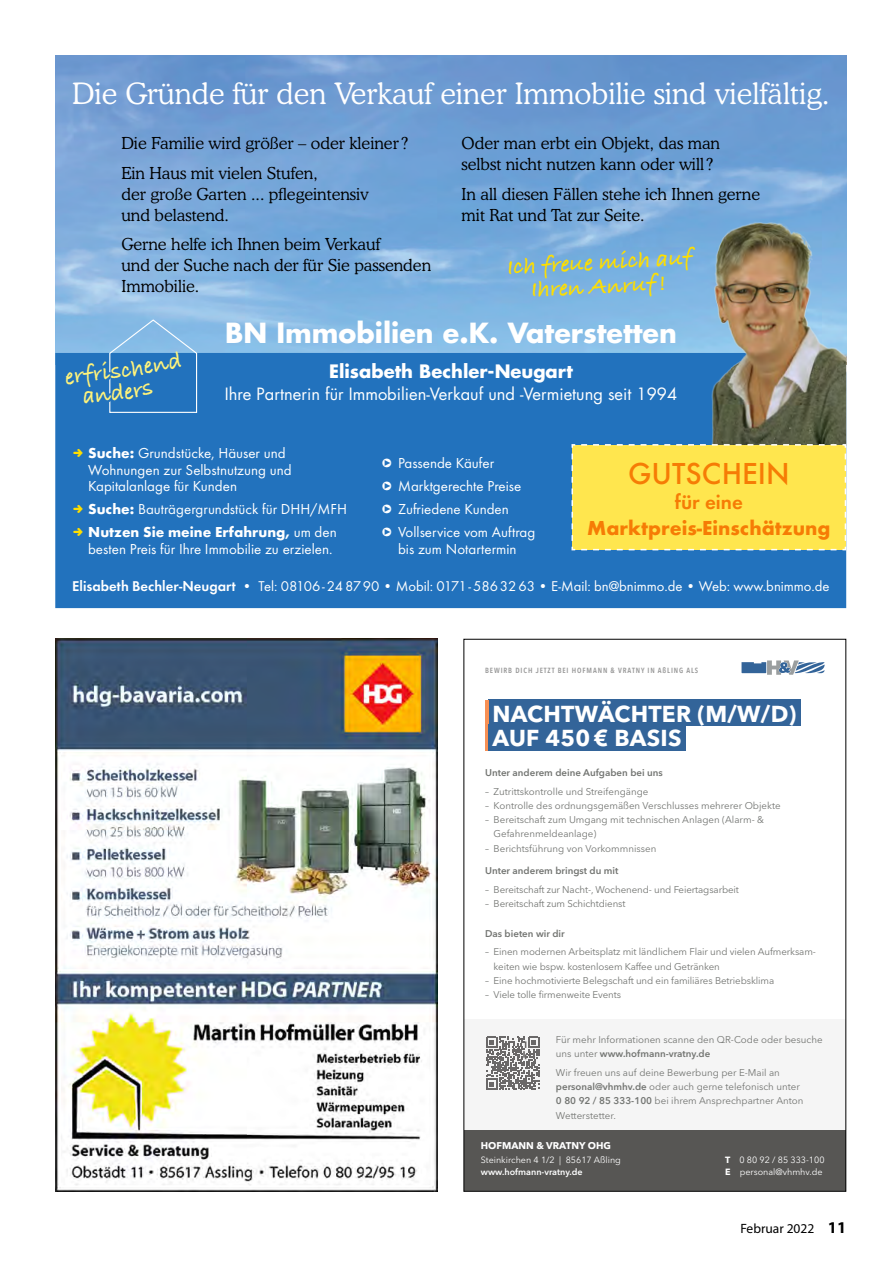
<style>
.page{position:relative;width:893px;height:1263px;background:#fff}
.page>*{position:absolute;margin:0;border:0;box-sizing:border-box;transform-origin:0 0}
.t1{font:500 31.5px "Futura T";color:#f67c05}
.t2{font:300 29.4px "Cooper BT";color:#fff}
.t3{font:700 27px "Futura";color:#fff}
.t4{font:700 24px/24px "Bradley Hand ITCTT";color:#ffdf00;text-align:center}
.t5{font:700 24px "Bradley Hand ITCTT";color:#fff37b}
.t6{font:700 22.95px/24.2px "Avenir Next LT Pro";letter-spacing:.01em;color:#fff}
.t7{font:700 21px "Futura T";color:#f67c05}
.t8{font:600 21px "Futura T";color:#f67c05}
.t9{font:700 18px "Futura";color:#fff}
.t10{font:300 16.5px/21px "Cooper BT";color:#000}
.t11{font:16.5px "Futura";color:#fff}
.t12{font:15px/16.5px "Futura T";color:#fff}
.t13{font:14.7px "Futura T";color:#fff}
.t14{font:13.5px "Myriad Pro";color:#000}
.t15{font:9.75px/14.2px "Avenir Next LT Pro";color:#737572}
.t16{font:600 9.75px "Avenir Next LT Pro";color:#737572}
.t17{font:700 9.75px "Avenir Next LT Pro";color:#fff}
.t18{font:9px "Avenir Next LT Pro";color:#fff}
.t19{font:600 9px "Avenir Next LT Pro";color:#fff}
.t20{font:600 7.5px "Avenir Next Condensed";letter-spacing:.12em;color:#989898}
.s1{color:#2272bd}
.s2{font-weight:700}
.s3{font-weight:600}
.s4{font-weight:700;font-size:16.5px}
</style>
<div class="page">
<img style="left:55px;top:639px;width:383px;height:553px">
<div style="left:464px;top:1019px;width:382px;height:111px;background:#f5f5f5"></div>
<svg style="left:741px;top:660px;width:84px;height:15px"></svg>
<svg style="left:486px;top:1036px;width:53px;height:54px"></svg>
<div style="left:488px;top:700px;width:313px;height:26px;background:#336499"></div>
<hr style="left:485px;top:700px;width:3px;height:50px;background:#f89054">
<div style="left:488px;top:724px;width:198px;height:26px;background:#336499"></div>
<div style="left:464px;top:1130px;width:382px;height:61px;background:#575654"></div>
<img style="left:55px;top:55px;width:791px;height:298px">
<div style="left:55px;top:353px;width:791px;height:255px;background:#2272bd"></div>
<img style="left:706px;top:213px;width:140px;height:230px">
<div style="left:571px;top:443px;width:275px;height:108px;background:#ffe64e"></div>
<svg style="left:74px;top:449px;width:9px;height:8px"></svg>
<svg style="left:74px;top:505px;width:9px;height:8px"></svg>
<svg style="left:74px;top:528px;width:9px;height:8px"></svg>
<svg style="left:83px;top:319px;width:115px;height:94px;background:#4b8fcd"></svg>
<h2 class="t2" style="left:72px;top:76px;width:759px">Die Gründe für den Verkauf einer Immobilie sind vielfältig.</h2>
<h3 class="t10" style="left:121px;top:129px;width:288px;line-height:29.5px">Die Familie wird größer – oder kleiner ?<br>Ein Haus mit vielen Stufen,</h3>
<h3 class="t10" style="left:121px;top:183px;width:249px">der große Garten ... pflegeintensiv und belastend.</h3>
<h3 class="t10" style="left:121px;top:234px;width:311px">Gerne helfe ich Ihnen beim Verkauf<br>und der Suche nach der für Sie passenden<br>Immobilie.</h3>
<h3 class="t10" style="left:462px;top:133px;width:260px">Oder man erbt ein Objekt, das man selbst nicht nutzen kann oder will ?</h3>
<h3 class="t10" style="left:462px;top:183px;width:300px">In all diesen Fällen stehe ich Ihnen gerne mit Rat und Tat zur Seite.</h3>
<h3 class="t4" style="left:506px;top:254px;width:188px;rotate:-3deg">Ich freue mich auf<br>Ihren Anruf !</h3>
<h3 class="t5" style="left:63px;top:359px;width:68px;rotate:-7deg">erfr<span class="s1">i</span>sc</h3>
<h3 class="t3" style="left:225px;top:314px;width:453px">BN Immobilien e.K. Vaterstetten</h3>
<h3 class="t9" style="left:329px;top:358px;width:245px">Elisabeth Bechler-Neugart</h3>
<h3 class="t11" style="left:225px;top:383px;width:454px">Ihre Partnerin für Immobilien-Verkauf und -Vermietung seit 1994</h3>
<h3 class="t12" style="left:88px;top:445px;width:205px"><span class="s2">Suche:</span> Grundstücke, Häuser und<br>Wohnungen zur Selbstnutzung und<br>Kapitalanlage für Kunden</h3>
<h3 class="t12" style="left:88px;top:498px;width:260px;line-height:22.8px"><span class="s2">Suche:</span> Bauträgergrundstück für DHH/MFH<br><span class="s2">Nutzen Sie meine Erfahrung,</span> um den</h3>
<h3 class="t12" style="left:88px;top:540px;width:246px">besten Preis für Ihre Immobilie zu erzielen.</h3>
<h3 class="t12" style="left:381px;top:455px;width:115px">❑ Passende Käufer</h3>
<h3 class="t12" style="left:381px;top:478px;width:142px">❑ Marktgerechte Preise</h3>
<h3 class="t12" style="left:381px;top:501px;width:129px">❑ Zufriedene Kunden</h3>
<h3 class="t12" style="left:381px;top:524px;width:156px;text-align:center">❑ Vollservice vom Auftrag bis zum Notartermin</h3>
<h1 class="t1" style="left:628px;top:455px;width:163px">GUTSCHEIN</h1>
<h3 class="t8" style="left:675px;top:490px;width:70px">für eine</h3>
<h3 class="t7" style="left:587px;top:515px;width:245px">Marktpreis-Einschätzung</h3>
<h3 class="t13" style="left:72px;top:578px;width:759px"><span class="s3">Elisabeth Bechler-Neugart •</span> Tel: 08106-248790 • Mobil: 0171-5863263 • E-Mail: bn@bnimmo.de • Web: www.bnimmo.de</h3>
<p class="t20" style="left:485px;top:663px;width:215px">BEWIRB DICH JETZT BEI HOFMANN &amp; VRATNY IN AßLING ALS</p>
<p class="t6" style="left:492px;top:701px;width:305px">NACHTWÄCHTER (M/W/D)<br>AUF 450 € BASIS</p>
<p class="t16" style="left:485px;top:767px;width:179px">Unter anderem deine Aufgaben bei uns</p>
<p class="t15" style="left:485px;top:784px;width:165px">– Zutrittskontrolle und Streifengänge</p>
<p class="t15" style="left:485px;top:798px;width:297px">– Kontrolle des ordnungsgemäßen Verschlusses mehrerer Objekte</p>
<p class="t15" style="left:494px;top:813px;width:272px;text-indent:-8px">– Bereitschaft zum Umgang mit technischen Anlagen (Alarm- &amp;<br>Gefahrenmeldeanlage)</p>
<p class="t15" style="left:485px;top:841px;width:173px">– Berichtsführung von Vorkommnissen</p>
<p class="t16" style="left:485px;top:865px;width:135px">Unter anderem bringst du mit</p>
<p class="t15" style="left:485px;top:882px;width:255px">– Bereitschaft zur Nacht-, Wochenend- und Feiertagsarbeit</p>
<p class="t15" style="left:485px;top:896px;width:142px">– Bereitschaft zum Schichtdienst</p>
<p class="t16" style="left:485px;top:927px;width:81px">Das bieten wir dir</p>
<p class="t15" style="left:494px;top:945px;width:324px;text-indent:-8px">– Einen modernen Arbeitsplatz mit ländlichem Flair und vielen Aufmerksam&shy;keiten wie bspw. kostenlosem Kaffee und Getränken</p>
<p class="t15" style="left:485px;top:973px;width:291px">– Eine hochmotivierte Belegschaft und ein familiäres Betriebsklima</p>
<p class="t15" style="left:485px;top:987px;width:137px">– Viele tolle firmenweite Events</p>
<p class="t15" style="left:556px;top:1032px;width:268px">Für mehr Informationen scanne den QR-Code oder besuche uns unter <span class="s3">www.hofmann-vratny.de</span></p>
<p class="t15" style="left:556px;top:1065px;width:249px">Wir freuen uns auf deine Bewerbung per E-Mail an <span class="s3">personal@vhmhv.de</span> oder auch gerne telefonisch unter <span class="s3">0 80 92 / 85 333-100</span> bei ihrem Ansprechpartner Anton Wetterstetter.</p>
<p class="t17" style="left:481px;top:1139px;width:132px">HOFMANN &amp; VRATNY OHG</p>
<p class="t18" style="left:481px;top:1154px;width:142px">Steinkirchen 4 1/2 | 85617 Aßling</p>
<p class="t19" style="left:481px;top:1166px;width:103px">www.hofmann-vratny.de</p>
<p class="t18" style="left:725px;top:1154px;width:101px"><span class="s2">T</span> 0 80 92 / 85 333-100</p>
<p class="t18" style="left:725px;top:1166px;width:99px"><span class="s2">E</span> personal@vhmhv.de</p>
<h3 class="t14" style="left:740px;top:1220px;width:107px">Februar 2022 <span class="s4">11</span></h3>
</div>
